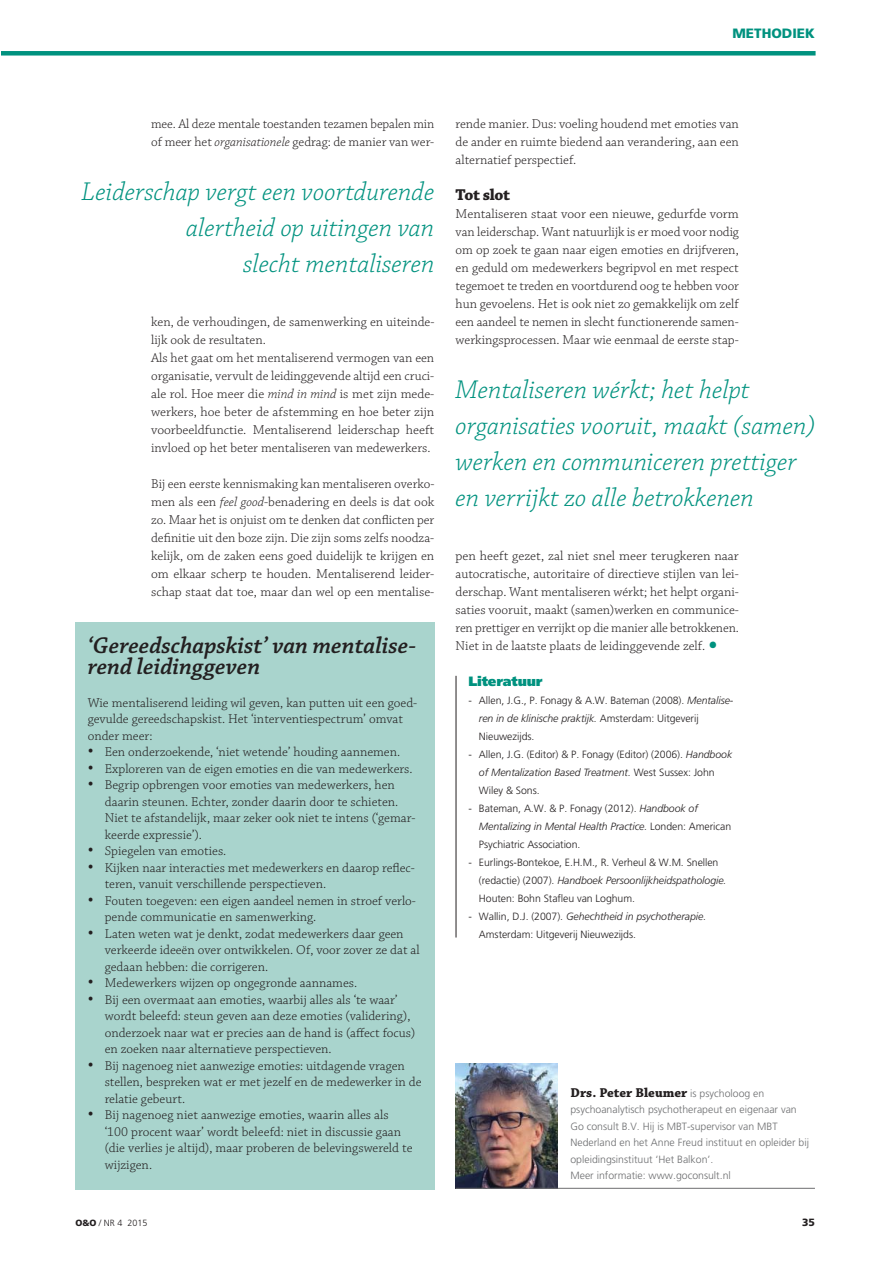
<style>
.page{position:relative;width:893px;height:1263px;background:#fff}
.page>*{position:absolute;margin:0;border:0;box-sizing:border-box;transform-origin:0 0}
.t1{font:31.5px "Chaparral Pro";color:#00927f}
.t2{font:italic 300 27px/36px "Chaparral Pro";color:#00927f;text-align:right}
.t3{font:italic 600 24px "Chaparral Pro";color:#231f20}
.t4{font:700 16.5px "Chaparral Pro";letter-spacing:-.025em;color:#231f20}
.t5{font:300 13.5px/18px "Chaparral Pro";color:#231f20}
.t6{font:700 13.5px "Chaparral Pro";color:#231f20}
.t7{font:900 13.5px "Frutiger LT Std";letter-spacing:-.01em;color:#00927f}
.t8{font:900 13.5px "Frutiger LT Std";color:#00927f}
.t9{font:300 10.5px/18px "Frutiger LT Std";letter-spacing:-.005em;color:#231f20}
.t10{font:300 10.5px/16.5px "Frutiger LT Std";color:#6d6e70}
.t11{font:900 10.5px "Frutiger LT Std";color:#231f20}
.t12{font:300 9px "Frutiger LT Std";color:#231f20}
.s1{font-style:italic}
.s2{font-size:21px}
.s3{font-family:"Frutiger LT Std";font-weight:300;font-size:10.5px;color:#6d6e70}
.s4{font-weight:900}
</style>
<div class="page">
<div style="left:1px;top:51px;width:814px;height:5px;background:#00927f"></div>
<img style="left:456px;top:1063px;width:102px;height:125px">
<hr style="left:456px;top:1188px;width:359px;height:1px;background:#6d6e70">
<div style="left:75px;top:622px;width:359px;height:568px;background:#a9d4cd"></div>
<hr style="left:456px;top:676px;width:1px;height:262px;background:#231f20">
<p class="t8" style="left:732px;top:27px;width:84px">METHODIEK</p>
<p class="t5" style="left:151px;top:115px;width:285px">mee. Al deze mentale toestanden tezamen bepalen min of meer het <span class="s1">organisationele</span> gedrag: de manier van wer-</p>
<p class="t5" style="left:456px;top:115px;width:285px;text-align:justify">rende manier. Dus: voeling houdend met emoties van de ander en ruimte biedend aan verandering, aan een alternatief perspectief.</p>
<p class="t4" style="left:456px;top:188px;width:56px">Tot slot</p>
<p class="t5" style="left:456px;top:205px;width:285px;text-align:justify">Mentaliseren staat voor een nieuwe, gedurfde vorm van leiderschap. Want natuurlijk is er moed voor nodig om op zoek te gaan naar eigen emoties en drijfveren, en geduld om medewerkers begripvol en met respect tegemoet te treden en voortdurend oog te hebben voor hun gevoelens. Het is ook niet zo gemakkelijk om zelf een aandeel te nemen in slecht functionerende samen&shy;werkingsprocessen. Maar wie eenmaal de eerste stap-</p>
<h2 class="t2" style="left:82px;top:175px;width:354px">Leiderschap vergt een voortdurende alertheid op uitingen van<br>slecht mentaliseren</h2>
<p class="t5" style="left:151px;top:313px;width:285px">ken, de verhoudingen, de samenwerking en uiteinde&shy;lijk ook de resultaten.<br>Als het gaat om het mentaliserend vermogen van een organisatie, vervult de leidinggevende altijd een cruci&shy;ale rol. Hoe meer die <span class="s1">mind in mind</span> is met zijn mede&shy;werkers, hoe beter de afstemming en hoe beter zijn voorbeeldfunctie. Mentaliserend leiderschap heeft invloed op het beter mentaliseren van medewerkers.</p>
<p class="t5" style="left:151px;top:475px;width:285px;text-align:justify">Bij een eerste kennismaking kan mentaliseren overko&shy;men als een <span class="s1">feel good</span>-benadering en deels is dat ook zo. Maar het is onjuist om te denken dat conflicten per definitie uit den boze zijn. Die zijn soms zelfs noodza&shy;kelijk, om de zaken eens goed duidelijk te krijgen en om elkaar scherp te houden. Mentaliserend leider&shy;schap staat dat toe, maar dan wel op een mentalise-</p>
<h2 class="t2" style="left:456px;top:373px;width:361px;text-align:left">Mentaliseren wérkt; het helpt organisaties vooruit, maakt (samen) werken en communiceren prettiger en verrijkt zo alle betrokkenen</h2>
<p class="t5" style="left:456px;top:547px;width:285px;text-align:justify">pen heeft gezet, zal niet snel meer terugkeren naar autocratische, autoritaire of directieve stijlen van lei&shy;derschap. Want mentaliseren wérkt; het helpt organi&shy;saties vooruit, maakt (samen)werken en communice&shy;ren prettiger en verrijkt op die manier alle betrokkenen.</p>
<h3 class="t3" style="left:88px;top:635px;width:330px">‘Gereedschapskist’ van mentalise-</h3>
<p class="t5" style="left:456px;top:637px;width:251px">Niet in de laatste plaats de leidinggevende zelf.</p>
<h1 class="t1" style="left:708px;top:623px;width:11px">•</h1>
<h3 class="t3" style="left:88px;top:656px;width:174px">rend leidinggeven</h3>
<p class="t5" style="left:88px;top:695px;width:331px;line-height:16.5px">Wie mentaliserend leiding wil geven, kan putten uit een goed&shy;gevulde gereedschapskist. Het ‘interventiespectrum’ omvat onder meer:</p>
<p class="t5" style="left:88px;top:744px;width:314px"><span class="s2">•</span> Een onderzoekende, ‘niet wetende’ houding aannemen.</p>
<p class="t5" style="left:88px;top:760px;width:326px"><span class="s2">•</span> Exploreren van de eigen emoties en die van medewerkers.</p>
<p class="t5" style="left:105px;top:778px;width:312px;line-height:16.5px;text-indent:-17px"><span class="s2">•</span> Begrip opbrengen voor emoties van medewerkers, hen daarin steunen. Echter, zonder daarin door te schieten.<br>Niet te afstandelijk, maar zeker ook niet te intens (‘gemar&shy;keerde expressie’).</p>
<p class="t5" style="left:88px;top:843px;width:140px"><span class="s2">•</span> Spiegelen van emoties.</p>
<p class="t5" style="left:105px;top:860px;width:311px;line-height:16.5px;text-indent:-17px"><span class="s2">•</span> Kijken naar interacties met medewerkers en daarop reflec&shy;teren, vanuit verschillende perspectieven.</p>
<p class="t5" style="left:105px;top:893px;width:313px;line-height:16.5px;text-indent:-17px"><span class="s2">•</span> Fouten toegeven: een eigen aandeel nemen in stroef verlo&shy;pende communicatie en samenwerking.</p>
<p class="t5" style="left:105px;top:926px;width:316px;line-height:16.5px;text-indent:-17px"><span class="s2">•</span> Laten weten wat je denkt, zodat medewerkers daar geen verkeerde ideeën over ontwikkelen. Of, voor zover ze dat al gedaan hebben: die corrigeren.</p>
<p class="t5" style="left:88px;top:975px;width:271px"><span class="s2">•</span> Medewerkers wijzen op ongegronde aannames.</p>
<p class="t5" style="left:105px;top:992px;width:312px;line-height:16.5px;text-indent:-17px"><span class="s2">•</span> Bij een overmaat aan emoties, waarbij alles als ‘te waar’ wordt beleefd: steun geven aan deze emoties (validering), onderzoek naar wat er precies aan de hand is (affect focus) en zoeken naar alternatieve perspectieven.</p>
<p class="t5" style="left:105px;top:1058px;width:318px;line-height:16.5px;text-indent:-17px"><span class="s2">•</span> Bij nagenoeg niet aanwezige emoties: uitdagende vragen stellen, bespreken wat er met jezelf en de medewerker in de relatie gebeurt.</p>
<p class="t5" style="left:105px;top:1108px;width:309px;line-height:16.5px;text-indent:-17px"><span class="s2">•</span> Bij nagenoeg niet aanwezige emoties, waarin alles als ‘100 procent waar’ wordt beleefd: niet in discussie gaan (die verlies je altijd), maar proberen de belevingswereld te wijzigen.</p>
<p class="t7" style="left:468px;top:675px;width:76px">Literatuur</p>
<p class="t9" style="left:479px;top:692px;width:256px;text-indent:-11px">- Allen, J.G., P. Fonagy &amp; A.W. Bateman (2008). <span class="s1">Mentalise&shy;ren in de klinische praktijk.</span> Amsterdam: Uitgeverij<br>Nieuwezijds.</p>
<p class="t9" style="left:479px;top:746px;width:255px;text-indent:-11px">- Allen, J.G. (Editor) &amp; P. Fonagy (Editor) (2006). <span class="s1">Handbook of Mentalization Based Treatment.</span> West Sussex: John<br>Wiley &amp; Sons.</p>
<p class="t9" style="left:479px;top:800px;width:254px;text-indent:-11px">- Bateman, A.W. &amp; P. Fonagy (2012). <span class="s1">Handbook of<br>Mentalizing in Mental Health Practice.</span> Londen: American<br>Psychiatric Association.</p>
<p class="t9" style="left:479px;top:854px;width:249px;text-indent:-11px">- Eurlings-Bontekoe, E.H.M., R. Verheul &amp; W.M. Snellen (redactie) (2007). <span class="s1">Handboek Persoonlijkheidspathologie.<br></span>Houten: Bohn Stafleu van Loghum.</p>
<p class="t9" style="left:479px;top:908px;width:229px;text-indent:-11px">- Wallin, D.J. (2007). <span class="s1">Gehechtheid in psychotherapie.<br></span>Amsterdam: Uitgeverij Nieuwezijds.</p>
<p class="t6" style="left:570px;top:1087px;width:195px">Drs. Peter Bleumer <span class="s3">is psycholoog en</span></p>
<p class="t10" style="left:570px;top:1102px;width:240px">psychoanalytisch psychotherapeut en eigenaar van Go consult B.V. Hij is MBT-supervisor van MBT Nederland en het Anne Freud instituut en opleider bij opleidingsinstituut ‘Het Balkon’.<br>Meer informatie: www.goconsult.nl</p>
<p class="t12" style="left:75px;top:1219px;width:74px"><span class="s4">O&amp;O</span> / NR 4 2015</p>
<p class="t11" style="left:802px;top:1217px;width:14px">35</p>
</div>
